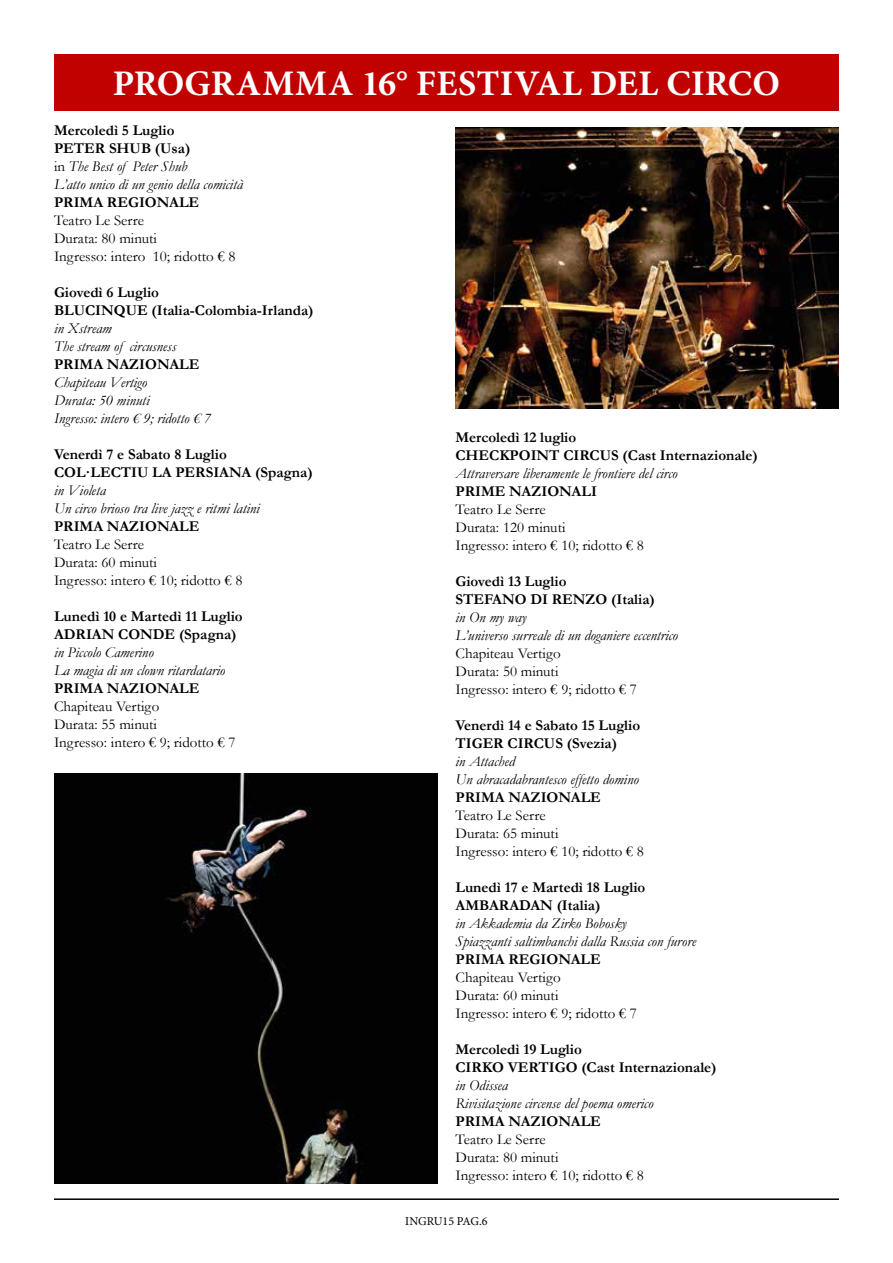
<style>
.page{position:relative;width:893px;height:1263px;background:#fff}
.page>*{position:absolute;margin:0;border:0;box-sizing:border-box;transform-origin:0 0}
.t1{font:700 36px "Minion Pro";letter-spacing:.01em;color:#fff}
.t2{font:italic 15px/18px "Garamond";color:#000}
.t3{font:700 15px/18px "Garamond";color:#000}
.t4{font:15px/18px "Garamond";color:#000}
.t5{font:12px "Minion Pro";letter-spacing:-.005em;color:#000}
.s1{font-weight:700;font-style:normal}
.s2{font-style:normal}
</style>
<div class="page">
<hr style="left:54px;top:1198px;width:785px;height:2px;background:#000">
<div style="left:54px;top:54px;width:785px;height:57px;background:#c10000"></div>
<div style="left:54px;top:774px;width:383px;height:409px;background:#020202"></div>
<img style="left:455px;top:128px;width:384px;height:280px">
<h1 class="t1" style="left:113px;top:58px;width:669px">PROGRAMMA 16° FESTIVAL DEL CIRCO</h1>
<p class="t2" style="left:54px;top:121px;width:190px"><span class="s1">Mercoledì 5 Luglio<br>PETER SHUB (Usa)<br></span><span class="s2">in</span> The Best of Peter Shub<br>L’atto unico di un genio della comicità</p>
<p class="t3" style="left:54px;top:194px;width:147px">PRIMA REGIONALE</p>
<p class="t4" style="left:54px;top:211px;width:183px">Teatro Le Serre<br>Durata: 80 minuti<br>Ingresso: intero 10; ridotto € 8</p>
<p class="t3" style="left:54px;top:284px;width:261px">Giovedì 6 Luglio<br>BLUCINQUE (Italia-Colombia-Irlanda)</p>
<p class="t2" style="left:54px;top:319px;width:124px">in Xstream<br>The stream of circusness</p>
<p class="t3" style="left:54px;top:356px;width:147px">PRIMA NAZIONALE</p>
<p class="t2" style="left:54px;top:373px;width:158px">Chapiteau Vertigo<br>Durata: 50 minuti<br>Ingresso: intero € 9; ridotto € 7</p>
<p class="t3" style="left:54px;top:446px;width:260px">Venerdì 7 e Sabato 8 Luglio<br>COL·LECTIU LA PERSIANA (Spagna)</p>
<p class="t2" style="left:54px;top:481px;width:207px">in Violeta<br>Un circo brioso tra live jazz e ritmi latini</p>
<p class="t3" style="left:54px;top:518px;width:147px">PRIMA NAZIONALE</p>
<p class="t4" style="left:54px;top:535px;width:190px">Teatro Le Serre<br>Durata: 60 minuti<br>Ingresso: intero € 10; ridotto € 8</p>
<p class="t3" style="left:54px;top:608px;width:190px">Lunedì 10 e Martedì 11 Luglio<br>ADRIAN CONDE (Spagna)</p>
<p class="t2" style="left:54px;top:643px;width:173px">in Piccolo Camerino<br>La magia di un clown ritardatario</p>
<p class="t3" style="left:54px;top:680px;width:147px">PRIMA NAZIONALE</p>
<p class="t4" style="left:54px;top:697px;width:183px">Chapiteau Vertigo<br>Durata: 55 minuti<br>Ingresso: intero € 9; ridotto € 7</p>
<p class="t3" style="left:455px;top:428px;width:304px">Mercoledì 12 luglio<br>CHECKPOINT CIRCUS (Cast Internazionale)</p>
<p class="t2" style="left:455px;top:464px;width:224px">Attraversare liberamente le frontiere del circo</p>
<p class="t3" style="left:455px;top:482px;width:143px">PRIME NAZIONALI</p>
<p class="t4" style="left:455px;top:500px;width:190px">Teatro Le Serre<br>Durata: 120 minuti<br>Ingresso: intero € 10; ridotto € 8</p>
<p class="t3" style="left:455px;top:572px;width:201px">Giovedì 13 Luglio<br>STEFANO DI RENZO (Italia)</p>
<p class="t2" style="left:455px;top:608px;width:224px">in On my way<br>L’universo surreale di un doganiere eccentrico</p>
<p class="t4" style="left:455px;top:644px;width:183px">Chapiteau Vertigo<br>Durata: 50 minuti<br>Ingresso: intero € 9; ridotto € 7</p>
<p class="t3" style="left:455px;top:716px;width:186px">Venerdì 14 e Sabato 15 Luglio<br>TIGER CIRCUS (Svezia)</p>
<p class="t2" style="left:455px;top:752px;width:185px">in Attached<br>Un abracadabrantesco effetto domino</p>
<p class="t3" style="left:455px;top:788px;width:147px">PRIMA NAZIONALE</p>
<p class="t4" style="left:455px;top:806px;width:190px">Teatro Le Serre<br>Durata: 65 minuti<br>Ingresso: intero € 10; ridotto € 8</p>
<p class="t3" style="left:455px;top:878px;width:191px">Lunedì 17 e Martedì 18 Luglio<br>AMBARADAN (Italia)</p>
<p class="t2" style="left:455px;top:914px;width:242px">in Akkademia da Zirko Bobosky<br>Spiazzanti saltimbanchi dalla Russia con furore</p>
<p class="t3" style="left:455px;top:950px;width:147px">PRIMA REGIONALE</p>
<p class="t4" style="left:455px;top:968px;width:183px">Chapiteau Vertigo<br>Durata: 60 minuti<br>Ingresso: intero € 9; ridotto € 7</p>
<p class="t3" style="left:455px;top:1040px;width:263px">Mercoledì 19 Luglio<br>CIRKO VERTIGO (Cast Internazionale)</p>
<p class="t2" style="left:455px;top:1076px;width:199px">in Odissea<br>Rivisitazione circense del poema omerico</p>
<p class="t3" style="left:455px;top:1112px;width:147px">PRIMA NAZIONALE</p>
<p class="t4" style="left:455px;top:1130px;width:190px">Teatro Le Serre<br>Durata: 80 minuti<br>Ingresso: intero € 10; ridotto € 8</p>
<p class="t5" style="left:405px;top:1213px;width:84px">INGRU15 PAG.6</p>
</div>
